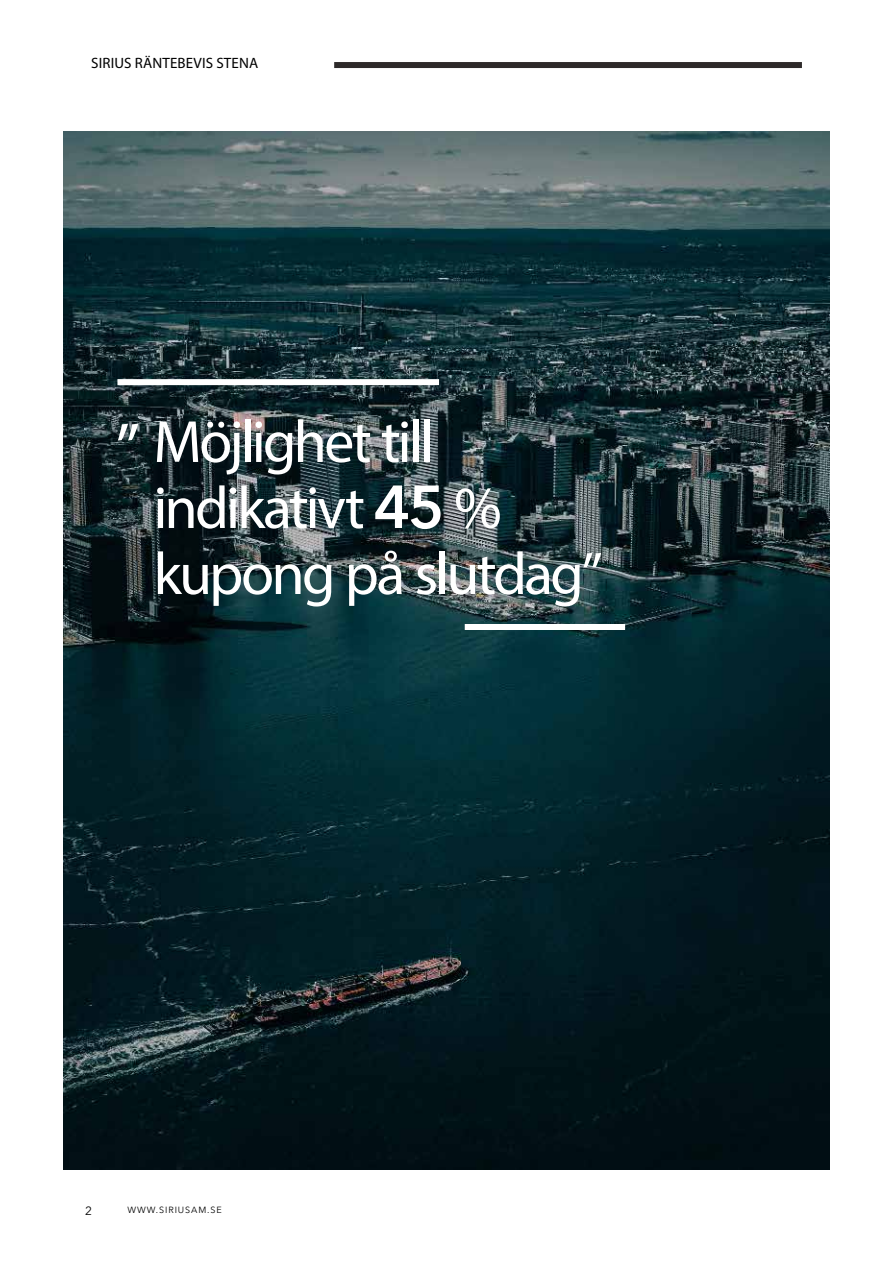
<style>
.page{position:relative;width:893px;height:1263px;background:#fff}
.page>*{position:absolute;margin:0;border:0;box-sizing:border-box;transform-origin:0 0}
.t1{font:69px "Myriad Pro";color:#fff}
.t2{font:60px/66px "Myriad Pro";letter-spacing:-.05em;color:#fff}
.t3{font:15px "Myriad Pro";letter-spacing:.01em;color:#000}
.t4{font:12px "Avenir Next";color:#000}
.t5{font:9px "Avenir Next";letter-spacing:.1em;color:#000}
.s1{font-family:"Avenir Next LT Pro";font-weight:600}
</style>
<div class="page">
<div style="left:334px;top:62px;width:468px;height:6px;background:#2e2a2a"></div>
<img style="left:64px;top:132px;width:765px;height:1037px">
<div style="left:465px;top:624px;width:160px;height:6px;background:#fff"></div>
<div style="left:117px;top:379px;width:322px;height:6px;background:#fff"></div>
<p class="t3" style="left:91px;top:54px;width:169px">SIRIUS RÄNTEBEVIS STENA</p>
<p class="t1" style="left:115px;top:405px;width:26px">”</p>
<p class="t2" style="left:153px;top:408px;width:451px">Möjlighet till indikativt <span class="s1">45</span> % kupong på slutdag”</p>
<p class="t4" style="left:85px;top:1200px;width:8px">2</p>
<p class="t5" style="left:128px;top:1202px;width:96px">WWW.SIRIUSAM.SE</p>
</div>
